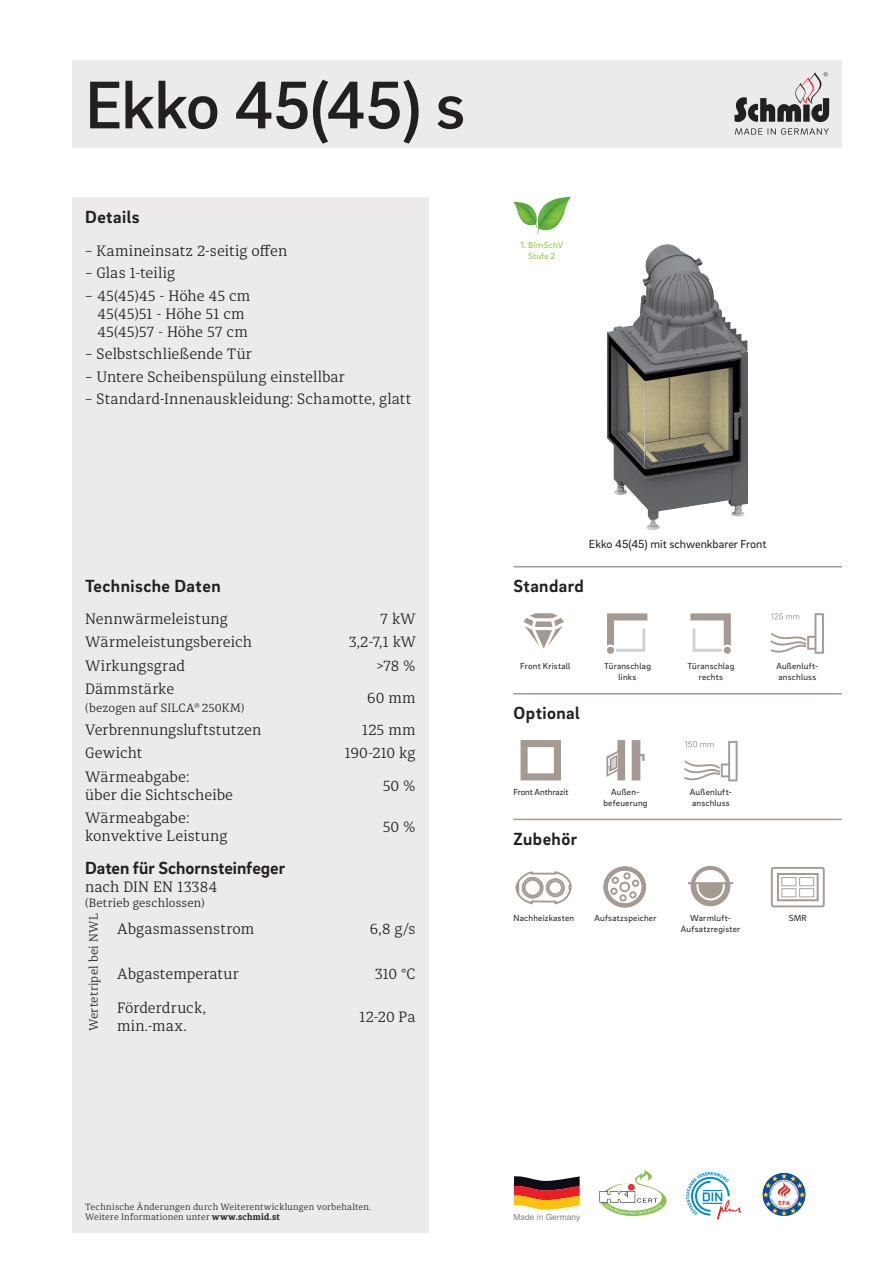
<style>
.page{position:relative;width:893px;height:1263px;background:#fff}
.page>*{position:absolute;margin:0;border:0;box-sizing:border-box;transform-origin:0 0}
.t1{font:500 69px "Brix Sans";letter-spacing:-.005em;color:#231f20}
.t2{font:700 18px "Brix Sans";letter-spacing:.025em;color:#231f20}
.t3{font:700 18px "Brix Sans";color:#231f20}
.t4{font:300 15px/23.4px "Diaria Pro";letter-spacing:.005em;color:#231f20}
.t5{font:300 12px "Diaria Pro";letter-spacing:.015em;color:#231f20}
.t6{font:12px "Brix Sans";color:#231f20}
.t7{font:9px/10.8px "Brix Sans";letter-spacing:.025em;color:#231f20;text-align:center}
.t8{font:300 9px/10.8px "Diaria Pro";letter-spacing:.025em;color:#231f20}
.t9{font:9px/10.8px "Brix Sans";letter-spacing:.025em;color:#8bc63e;text-align:center}
.t10{font:9px "Brix Sans";color:#231f20}
.t11{font:8.4px "Helvetica LT Std";color:#808285}
.s1{font-weight:700}
</style>
<div class="page">
<div style="left:72px;top:198px;width:356px;height:1035px;background:#edebe9"></div>
<div style="left:72px;top:60px;width:770px;height:87px;background:#edebe9"></div>
<svg style="left:686px;top:1172px;width:55px;height:48px"></svg>
<img style="left:763px;top:1173px;width:21px;height:15px">
<svg style="left:514px;top:1176px;width:66px;height:34px"></svg>
<svg style="left:599px;top:1170px;width:67px;height:46px"></svg>
<svg style="left:735px;top:72px;width:94px;height:50px"></svg>
<svg style="left:735px;top:128px;width:94px;height:7px"></svg>
<img style="left:513px;top:198px;width:57px;height:36px">
<svg style="left:690px;top:613px;width:41px;height:39px"></svg>
<div style="left:724px;top:647px;width:7px;height:7px;background:#a59a92;border-radius:50%"></div>
<svg style="left:607px;top:613px;width:40px;height:39px"></svg>
<div style="left:607px;top:647px;width:7px;height:7px;background:#a59a92;border-radius:50%"></div>
<img style="left:608px;top:244px;width:140px;height:285px">
<svg style="left:606px;top:740px;width:19px;height:40px"></svg>
<svg style="left:632px;top:740px;width:13px;height:40px"></svg>
<svg style="left:684px;top:741px;width:53px;height:40px"></svg>
<svg style="left:523px;top:613px;width:41px;height:36px"></svg>
<svg style="left:771px;top:613px;width:53px;height:41px"></svg>
<svg style="left:521px;top:740px;width:40px;height:40px"></svg>
<hr style="left:513px;top:566px;width:329px;height:1px;background:#a59a92">
<hr style="left:513px;top:819px;width:329px;height:1px;background:#a59a92">
<hr style="left:513px;top:693px;width:329px;height:1px;background:#a59a92">
<svg style="left:771px;top:867px;width:54px;height:40px"></svg>
<svg style="left:603px;top:866px;width:43px;height:41px"></svg>
<svg style="left:515px;top:871px;width:57px;height:34px"></svg>
<svg style="left:688px;top:866px;width:45px;height:40px"></svg>
<h1 class="t1" style="left:85px;top:60px;width:382px">Ekko 45(45) s</h1>
<p class="t2" style="left:85px;top:205px;width:56px">Details</p>
<p class="t4" style="left:85px;top:239px;width:204px">– Kamineinsatz 2-seitig offen</p>
<p class="t4" style="left:85px;top:261px;width:92px">– Glas 1-teilig</p>
<p class="t4" style="left:97px;top:287px;width:155px;line-height:18px;text-indent:-12px">– 45(45)45 - Höhe 45 cm<br>45(45)51 - Höhe 51 cm<br>45(45)57 - Höhe 57 cm</p>
<p class="t4" style="left:85px;top:342px;width:168px">– Selbstschließende Tür</p>
<p class="t4" style="left:85px;top:365px;width:261px">– Untere Scheibenspülung einstellbar</p>
<p class="t4" style="left:85px;top:387px;width:328px">– Standard-Innenauskleidung: Schamotte, glatt</p>
<p class="t9" style="left:520px;top:239px;width:44px">1. BImSchV<br>Stufe 2</p>
<p class="t2" style="left:85px;top:574px;width:137px">Technische Daten</p>
<p class="t4" style="left:85px;top:607px;width:168px">Nennwärmeleistung<br>Wärmeleistungsbereich<br>Wirkungsgrad<br>Dämmstärke</p>
<p class="t5" style="left:85px;top:700px;width:161px">(bezogen auf SILCA<sup>®</sup> 250KM)</p>
<p class="t4" style="left:85px;top:718px;width:178px">Verbrennungsluftstutzen<br>Gewicht<br>Wärmeabgabe:</p>
<p class="t4" style="left:85px;top:783px;width:150px">über die Sichtscheibe<br>Wärmeabgabe:</p>
<p class="t4" style="left:85px;top:824px;width:144px">konvektive Leistung</p>
<p class="t3" style="left:85px;top:856px;width:202px">Daten für Schornsteinfeger</p>
<p class="t4" style="left:85px;top:875px;width:133px">nach DIN EN 13384</p>
<p class="t5" style="left:85px;top:895px;width:121px">(Betrieb geschlossen)</p>
<p class="t5" style="left:87px;top:1031px;width:119px;rotate:-90deg">Wertetripel bei NWL</p>
<p class="t4" style="left:117px;top:917px;width:139px">Abgasmassenstrom</p>
<p class="t4" style="left:117px;top:962px;width:123px">Abgastemperatur</p>
<p class="t4" style="left:117px;top:998px;width:90px;line-height:18px">Förderdruck, min.-max.</p>
<p class="t4" style="left:349px;top:607px;width:69px;text-align:right">7 kW<br>3,2-7,1 kW &gt;78 %</p>
<p class="t4" style="left:362px;top:681px;width:55px;line-height:32.2px;text-align:center">60 mm<br>125 mm</p>
<p class="t4" style="left:344px;top:737px;width:73px;line-height:32.2px;text-align:right">190-210 kg<br>50 %</p>
<p class="t4" style="left:383px;top:815px;width:34px">50 %</p>
<p class="t4" style="left:370px;top:917px;width:47px">6,8 g/s</p>
<p class="t4" style="left:375px;top:962px;width:42px">310 °C</p>
<p class="t4" style="left:359px;top:1005px;width:58px">12-20 Pa</p>
<p class="t6" style="left:589px;top:537px;width:179px">Ekko 45(45) mit schwenkbarer Front</p>
<p class="t2" style="left:513px;top:574px;width:72px">Standard</p>
<p class="t7" style="left:604px;top:660px;width:48px">Türanschlag links</p>
<p class="t7" style="left:687px;top:660px;width:48px">Türanschlag rechts</p>
<p class="t7" style="left:520px;top:661px;width:52px">Front Kristall</p>
<p class="t7" style="left:776px;top:661px;width:44px;text-align:left">Außenluft&shy;anschluss</p>
<p class="t2" style="left:514px;top:701px;width:68px">Optional</p>
<p class="t10" style="left:513px;top:786px;width:56px">Front Anthrazit</p>
<p class="t2" style="left:513px;top:827px;width:65px">Zubehör</p>
<p class="t7" style="left:603px;top:786px;width:46px">Außen&shy;befeuerung</p>
<p class="t7" style="left:690px;top:786px;width:44px;text-align:left">Außenluft&shy;anschluss</p>
<p class="t7" style="left:513px;top:912px;width:62px">Nachheizkasten</p>
<p class="t7" style="left:594px;top:912px;width:64px">Aufsatzspeicher</p>
<p class="t7" style="left:690px;top:912px;width:42px">Warmluft-</p>
<p class="t7" style="left:789px;top:912px;width:19px">SMR</p>
<p class="t7" style="left:681px;top:923px;width:61px">Aufsatzregister</p>
<p class="t8" style="left:85px;top:1201px;width:288px">Technische Änderungen durch Weiterentwicklungen vorbehalten.<br>Weitere Informationen unter <span class="s1">www.schmid.st</span></p>
<p class="t11" style="left:513px;top:1212px;width:68px">Made in Germany</p>
</div>
